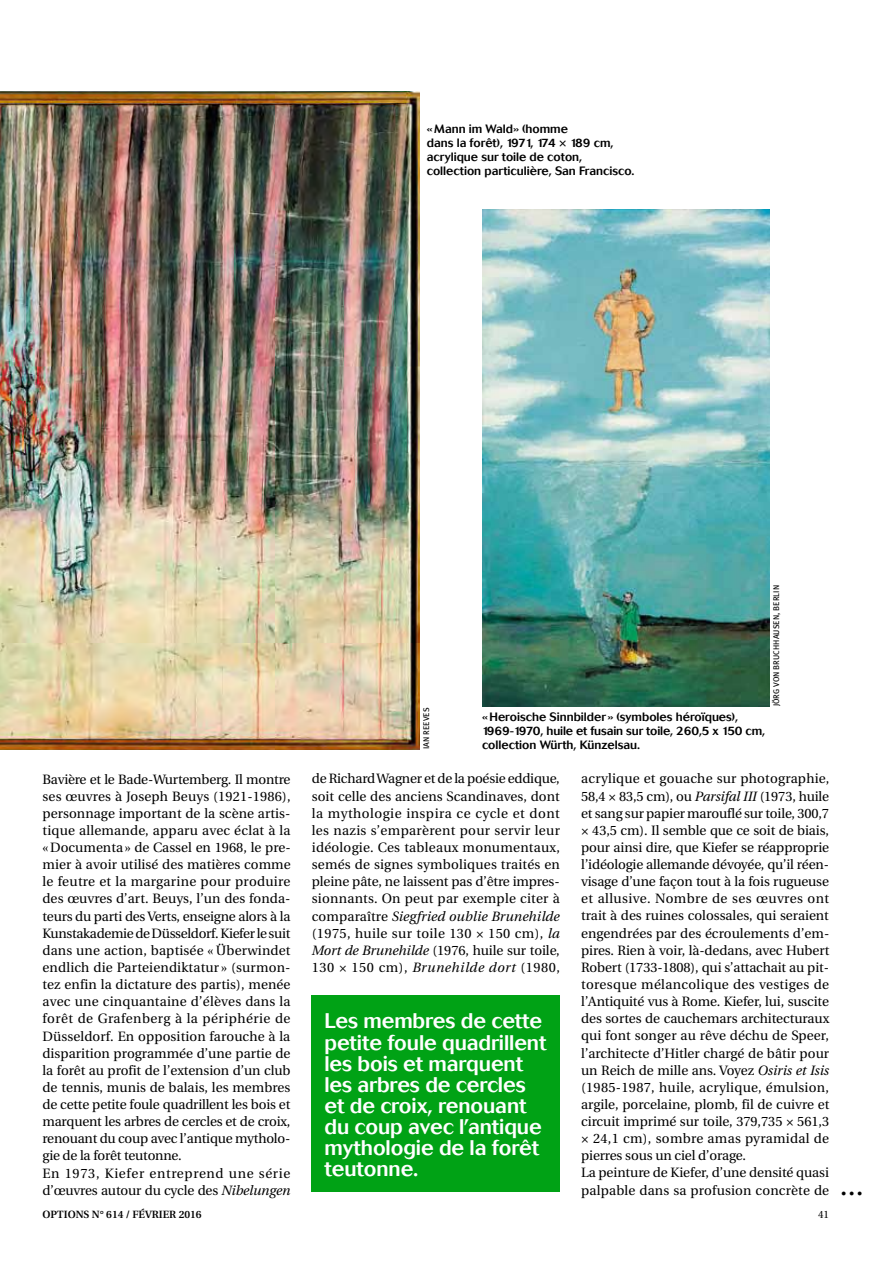
<style>
.page{position:relative;width:893px;height:1263px;background:#fff}
.page>*{position:absolute;margin:0;border:0;box-sizing:border-box;transform-origin:0 0}
.t1{font:500 24px "Cosmos";color:#000}
.t2{font:500 21px/21px "Cosmos";letter-spacing:-.005em;color:#fff}
.t3{font:13.5px/17.1px "Utopia";color:#000}
.t4{font:500 12px/14.2px "Cosmos";letter-spacing:-.005em;color:#000}
.t5{font:600 10.5px "Utopia";color:#000}
.t6{font:10.5px "Utopia";color:#000}
.t7{font:8.25px "Meta Plus";letter-spacing:.005em;color:#000}
.s1{font-style:italic}
</style>
<div class="page">
<div style="left:312px;top:995px;width:248px;height:197px;background:#00a215"></div>
<img style="left:0;top:92px;width:419px;height:657px">
<img style="left:482px;top:209px;width:287px;height:497px">
<p class="t4" style="left:427px;top:122px;width:209px">« Mann im Wald» (homme<br>dans la forêt), 1971, 174 × 189 cm, acrylique sur toile de coton, collection particulière, San Francisco.</p>
<p class="t7" style="left:421px;top:749px;width:43px;rotate:-90deg">Ian Ree ves</p>
<p class="t7" style="left:771px;top:635px;width:34px;rotate:-90deg">usen , Berlin</p>
<p class="t7" style="left:771px;top:706px;width:62px;rotate:-90deg">Jörg von Bruchha</p>
<p class="t4" style="left:482px;top:710px;width:285px">«Heroische Sinnbilder» (symboles héroïques),<br>1969-1970, huile et fusain sur toile, 260,5 x 150 cm, collection Würth, Künzelsau.</p>
<p class="t3" style="left:43px;top:771px;width:250px">Bavière et le Bade-Wurtemberg. Il montre ses œuvres à Joseph Beuys (1921-1986), personnage important de la scène artis&shy;tique allemande, apparu avec éclat à la «Documenta» de Cassel en 1968, le pre&shy;mier à avoir utilisé des matières comme le feutre et la margarine pour produire des œuvres d’art. Beuys, l’un des fonda&shy;teurs du parti des Verts, enseigne alors à la Kunstakademie de Düsseldorf. Kiefer le suit dans une action, baptisée « Überwindet endlich die Parteiendiktatur » (surmon&shy;tez enfin la dictature des partis), menée avec une cinquantaine d’élèves dans la forêt de Grafenberg à la périphérie de Düsseldorf. En opposition farouche à la disparition programmée d’une partie de la forêt au profit de l’extension d’un club de tennis, munis de balais, les membres de cette petite foule quadrillent les bois et marquent les arbres de cercles et de croix, renouant du coup avec l’antique mytholo&shy;gie de la forêt teutonne.<br>En 1973, Kiefer entreprend une série d’œuvres autour du cycle des <span class="s1">Nibelungen</span></p>
<p class="t3" style="left:312px;top:770px;width:250px;text-align:justify">de Richard Wagner et de la poésie eddique, soit celle des anciens Scandinaves, dont la mythologie inspira ce cycle et dont les nazis s’emparèrent pour servir leur idéologie. Ces tableaux monumentaux, semés de signes symboliques traités en pleine pâte, ne laissent pas d’être impres&shy;sionnants. On peut par exemple citer à comparaître <span class="s1">Siegfried oublie Brunehilde </span>(1975, huile sur toile 130 × 150 cm), <span class="s1">la Mort de Brunehilde</span> (1976, huile sur toile, 130 × 150 cm), <span class="s1">Brunehilde dort</span> (1980,</p>
<p class="t3" style="left:581px;top:770px;width:250px">acrylique et gouache sur photographie, 58,4 × 83,5 cm), ou <span class="s1">Parsifal III</span> (1973, huile et sang sur papier marouflé sur toile, 300,7 × 43,5 cm). Il semble que ce soit de biais, pour ainsi dire, que Kiefer se réapproprie l’idéologie allemande dévoyée, qu’il réen&shy;visage d’une façon tout à la fois rugueuse et allusive. Nombre de ses œuvres ont trait à des ruines colossales, qui seraient engendrées par des écroulements d’em&shy;pires. Rien à voir, là-dedans, avec Hubert Robert (1733-1808), qui s’attachait au pit&shy;toresque mélancolique des vestiges de l’Antiquité vus à Rome. Kiefer, lui, suscite des sortes de cauchemars architecturaux qui font songer au rêve déchu de Speer, l’architecte d’Hitler chargé de bâtir pour un Reich de mille ans. Voyez <span class="s1">Osiris et Isis </span>(1985-1987, huile, acrylique, émulsion, argile, porcelaine, plomb, fil de cuivre et circuit imprimé sur toile, 379,735 × 561,3 × 24,1 cm), sombre amas pyramidal de pierres sous un ciel d’orage.<br>La peinture de Kiefer, d’une densité quasi palpable dans sa profusion concrète de</p>
<h2 class="t2" style="left:324px;top:1011px;width:224px">Les membres de cette petite foule quadrillent les bois et marquent les arbres de cercles et de croix, renouant du coup avec l’antique mythologie de la forêt teutonne.</h2>
<p class="t5" style="left:43px;top:1208px;width:161px">OPTIONS N° 614 / FÉVRIER 2016</p>
<p class="t6" style="left:818px;top:1208px;width:13px">41</p>
<h1 class="t1" style="left:840px;top:1173px;width:25px">…</h1>
</div>
